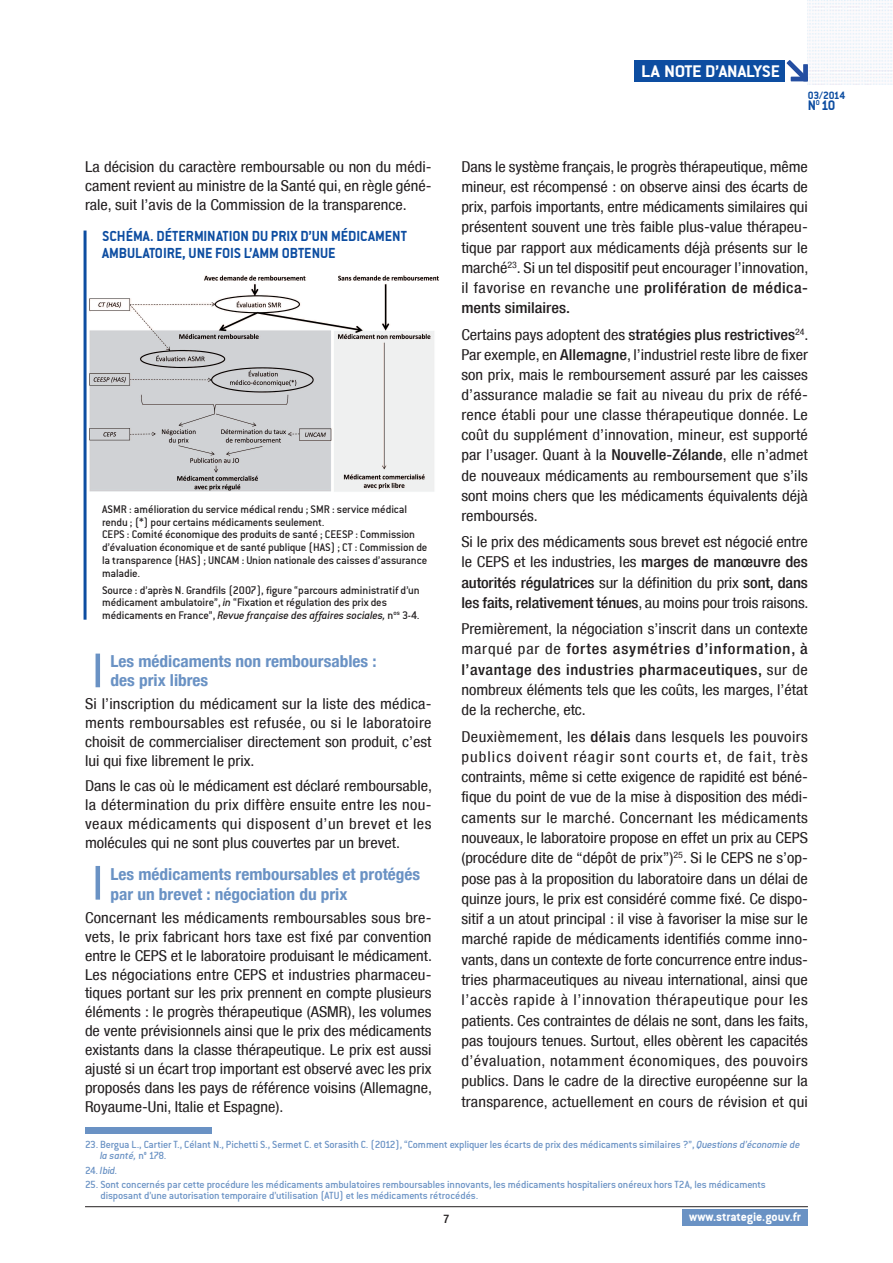
<style>
.page{position:relative;width:893px;height:1263px;background:#fff}
.page>*{position:absolute;margin:0;border:0;box-sizing:border-box;transform-origin:0 0}
.t1{font:18.15px "Conduit ITCTT Bold";letter-spacing:-.01em;color:#fff;scale:1.1 1}
.t2{font:700 condensed 16.5px/19.5px "Helvetica Neue LT";color:#6a92c4;scale:1.05 1}
.t3{font:15.75px/16.5px "Conduit ITCTT Bold";color:#0d4da1}
.t4{font:condensed 15px/20.1px "Helvetica Neue LT";color:#231f20;text-align:justify;scale:1.1 1}
.t5{font:15px "Conduit ITCTT Bold";color:#0d4da1}
.t6{font:13.5px "Conduit ITCTT Bold";color:#fff}
.t7{font:12px/12.8px "Conduit Md ITCTT Medium";letter-spacing:-.01em;color:#231f20}
.t8{font:500 condensed 12px "Helvetica Neue LT";color:#231f20}
.t9{font:11.55px "Conduit ITCTT Bold";letter-spacing:-.03em;color:#0d4da1}
.t10{font:11.25px/11.2px "Conduit Md ITCTT Medium";letter-spacing:-.01em;color:#6a92c4}
.t11{font:italic 11.25px "Conduit Md ITCTT Medium";color:#6a92c4}
.s1{font-style:italic}
.s2{font-weight:500}
.s3{font-style:normal}
</style>
<div class="page">
<hr style="left:85px;top:1206px;width:723px;height:1px;background:#231f20">
<div style="left:682px;top:1209px;width:126px;height:16px;background:#6a92c4"></div>
<img style="left:808px;top:0;width:85px;height:85px">
<div style="left:635px;top:60px;width:150px;height:21px;background:#0d4da1"></div>
<svg style="left:787px;top:60px;width:21px;height:21px"></svg>
<div style="left:85px;top:1127px;width:126px;height:6px;background:#6a92c4"></div>
<img style="left:89px;top:275px;width:351px;height:217px">
<hr style="left:96px;top:654px;width:4px;height:33px;background:#6a92c4">
<hr style="left:96px;top:866px;width:4px;height:34px;background:#6a92c4">
<hr style="left:84px;top:231px;width:3px;height:389px;background:#0d4da1">
<p class="t4" style="left:85px;top:157px;width:317px;line-height:18.9px">La décision du caractère remboursable ou non du médi&shy;cament revient au ministre de la Santé qui, en règle géné&shy;rale, suit l’avis de la Commission de la transparence.</p>
<p class="t3" style="left:102px;top:228px;width:306px">SCHÉMA. DÉTERMINATION DU PRIX D’UN MÉDICAMENT<br>AMBULATOIRE, UNE FOIS L’AMM OBTENUE</p>
<p class="t7" style="left:102px;top:502px;width:327px">ASMR : amélioration du service médical rendu ; SMR : service médical rendu ; (*) pour certains médicaments seulement.<br>CEPS : Comité économique des produits de santé ; CEESP : Commission d’évaluation économique et de santé publique (HAS) ; CT : Commission de la transparence (HAS) ; UNCAM : Union nationale des caisses d’assurance maladie.</p>
<p class="t7" style="left:102px;top:583px;width:319px">Source : d’après N. Grandfils (2007), figure “parcours administratif d’un médicament ambulatoire”, <span class="s1">in</span> “Fixation et régulation des prix des médicaments en France”, <span class="s1">Revue française des affaires sociales,</span> n<sup>os</sup> 3-4.</p>
<p class="t2" style="left:111px;top:651px;width:255px">les médicaments non remboursables : des prix libres</p>
<p class="t4" style="left:85px;top:694px;width:317px;line-height:18.9px">Si l’inscription du médicament sur la liste des médica&shy;ments remboursables est refusée, ou si le laboratoire choisit de commercialiser directement son produit, c’est lui qui fixe librement le prix.</p>
<p class="t4" style="left:85px;top:776px;width:317px;line-height:18.9px">Dans le cas où le médicament est déclaré remboursable, la détermination du prix diffère ensuite entre les nou&shy;veaux médicaments qui disposent d’un brevet et les molécules qui ne sont plus couvertes par un brevet.</p>
<p class="t2" style="left:111px;top:864px;width:296px">les médicaments remboursables et protégés par un brevet : négociation du prix</p>
<p class="t4" style="left:85px;top:908px;width:317px;line-height:18.9px">Concernant les médicaments remboursables sous bre&shy;vets, le prix fabricant hors taxe est fixé par convention entre le CEPS et le laboratoire produisant le médicament.<br>Les négociations entre CEPS et industries pharmaceu&shy;tiques portant sur les prix prennent en compte plusieurs éléments : le progrès thérapeutique (ASMR), les volumes de vente prévisionnels ainsi que le prix des médicaments existants dans la classe thérapeutique. Le prix est aussi ajusté si un écart trop important est observé avec les prix proposés dans les pays de référence voisins (Allemagne, Royaume-Uni, Italie et Espagne).</p>
<p class="t1" style="left:641px;top:61px;width:127px">LA NOTE D’ANALYSE</p>
<p class="t9" style="left:808px;top:88px;width:39px">03/2014</p>
<p class="t5" style="left:808px;top:96px;width:29px">N<sup>O</sup> 10</p>
<p class="t4" style="left:461px;top:157px;width:317px">Dans le système français, le progrès thérapeutique, même mineur, est récompensé : on observe ainsi des écarts de prix, parfois importants, entre médicaments similaires qui présentent souvent une très faible plus-value thérapeu&shy;tique par rapport aux médicaments déjà présents sur le marché<sup>23</sup>. Si un tel dispositif peut encourager l’innovation, il favorise en revanche une <span class="s2">prolifération de médica&shy;ments similaires.</span></p>
<p class="t4" style="left:461px;top:324px;width:317px">Certains pays adoptent des <span class="s2">stratégies plus restrictives</span><sup>24</sup>.<br>Par exemple, en <span class="s2">Allemagne</span>, l’industriel reste libre de fixer son prix, mais le remboursement assuré par les caisses d’assurance maladie se fait au niveau du prix de réfé&shy;rence établi pour une classe thérapeutique donnée. Le coût du supplément d’innovation, mineur, est supporté par l’usager. Quant à la <span class="s2">Nouvelle-Zélande</span>, elle n’admet de nouveaux médicaments au remboursement que s’ils sont moins chers que les médicaments équivalents déjà remboursés.</p>
<p class="t4" style="left:461px;top:532px;width:317px">Si le prix des médicaments sous brevet est négocié entre le CEPS et les industries, les <span class="s2">marges de manœuvre des autorités régulatrices</span> sur la définition du prix <span class="s2">sont, dans les faits, relativement ténues</span>, au moins pour trois raisons.</p>
<p class="t4" style="left:461px;top:619px;width:317px">Premièrement, la négociation s’inscrit dans un contexte marqué par de <span class="s2">fortes asymétries d’information, à l’avantage des industries pharmaceutiques,</span> sur de nombreux éléments tels que les coûts, les marges, l’état de la recherche, etc.</p>
<p class="t4" style="left:461px;top:726px;width:317px">Deuxièmement, les <span class="s2">délais</span> dans lesquels les pouvoirs publics doivent réagir sont courts et, de fait, très contraints, même si cette exigence de rapidité est béné&shy;fique du point de vue de la mise à disposition des médi&shy;caments sur le marché. Concernant les médicaments nouveaux, le laboratoire propose en effet un prix au CEPS (procédure dite de “dépôt de prix”)<sup>25</sup>. Si le CEPS ne s’op&shy;pose pas à la proposition du laboratoire dans un délai de quinze jours, le prix est considéré comme fixé. Ce dispo&shy;sitif a un atout principal : il vise à favoriser la mise sur le marché rapide de médicaments identifiés comme inno&shy;vants, dans un contexte de forte concurrence entre indus&shy;tries pharmaceutiques au niveau international, ainsi que l’accès rapide à l’innovation thérapeutique pour les patients. Ces contraintes de délais ne sont, dans les faits, pas toujours tenues. Surtout, elles obèrent les capacités d’évaluation, notamment économiques, des pouvoirs publics. Dans le cadre de la directive européenne sur la transparence, actuellement en cours de révision et qui</p>
<p class="t10" style="left:100px;top:1139px;width:702px;text-indent:-15px">23. Bergua L., Cartier T., Célant N., Pichetti S., Sermet C. et Sorasith C. (2012), “Comment expliquer les écarts de prix des médicaments similaires ?”, <span class="s1">Questions d’économie de la santé,</span> n° 178.</p>
<p class="t11" style="left:85px;top:1163px;width:34px"><span class="s3">24.</span> Ibid.</p>
<p class="t10" style="left:100px;top:1178px;width:667px;text-indent:-15px">25. Sont concernés par cette procédure les médicaments ambulatoires remboursables innovants, les médicaments hospitaliers onéreux hors T2A, les médicaments disposant d’une autorisation temporaire d’utilisation (ATU) et les médicaments rétrocédés.</p>
<p class="t8" style="left:444px;top:1212px;width:7px">7</p>
<p class="t6" style="left:689px;top:1208px;width:113px">WWW.STRATEGIE.GOUV.FR</p>
</div>
